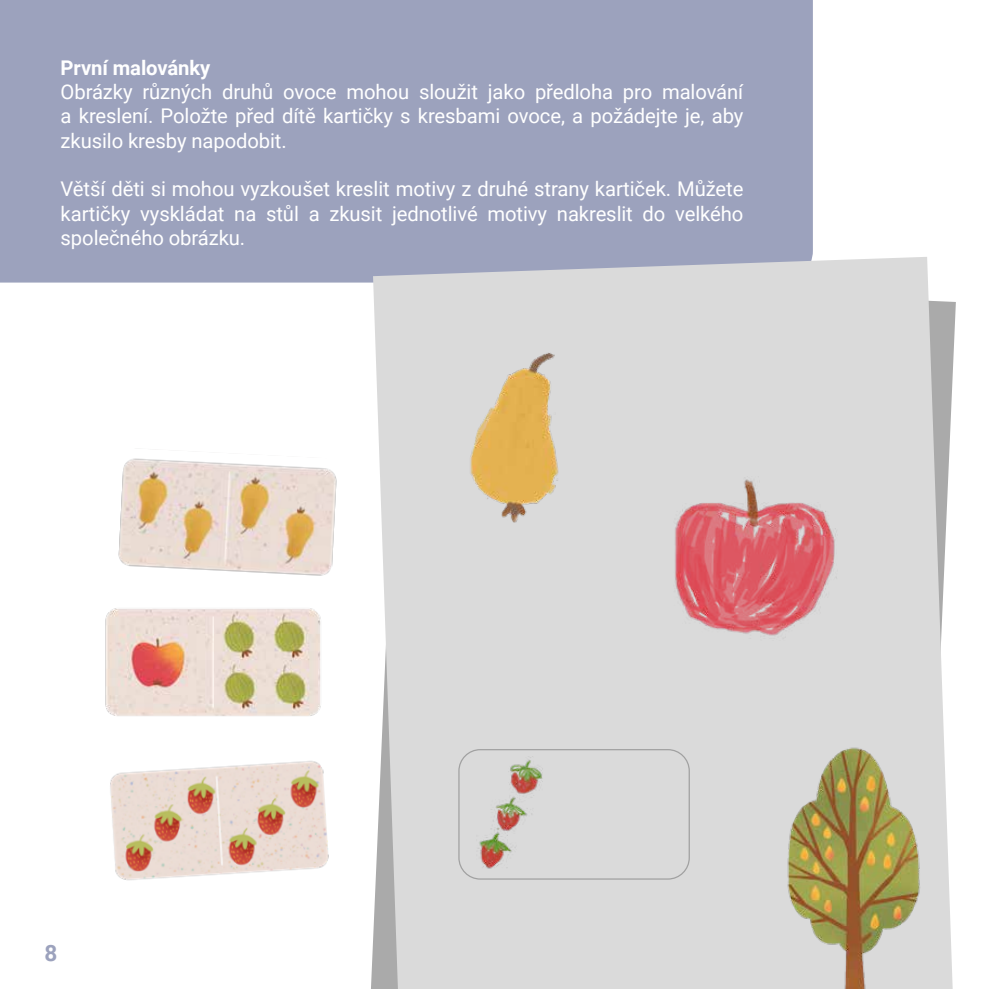
<style>
.page{position:relative;width:989px;height:989px;background:#fff}
.page>*{position:absolute;margin:0;border:0;box-sizing:border-box;transform-origin:0 0}
.t1{font:700 22.5px "Roboto";color:#9ca2bd}
.t2{font:20.25px/24.3px "Roboto";letter-spacing:-.005em;color:#fff;text-align:justify}
.t3{font:700 20.25px "Roboto";letter-spacing:-.005em;color:#fff}
</style>
<div class="page">
<div style="left:0;top:0;width:813px;height:282px;background:#9ca2bd"></div>
<img style="left:118px;top:458px;width:219px;height:118px">
<img style="left:105px;top:608px;width:216px;height:108px">
<img style="left:110px;top:761px;width:219px;height:120px">
<svg style="left:373px;top:257px;width:579px;height:732px;background:#d8d8d9"></svg>
<img style="left:782px;top:738px;width:142px;height:251px">
<img style="left:658px;top:453px;width:188px;height:196px">
<img style="left:476px;top:756px;width:75px;height:119px">
<img style="left:441px;top:330px;width:141px;height:204px">
<div style="left:458px;top:749px;width:232px;height:130px;border:1px solid #a1a1a1;border-radius:21px"></div>
<p class="t3" style="left:61px;top:53px;width:151px">První malovánky</p>
<p class="t2" style="left:61px;top:79px;width:684px">Obrázky různých druhů ovoce mohou sloužit jako předloha pro malování a kreslení. Položte před dítě kartičky s kresbami ovoce, a požádejte je, aby zkusilo kresby napodobit.</p>
<p class="t2" style="left:61px;top:176px;width:684px">Větší děti si mohou vyzkoušet kreslit motivy z druhé strany kartiček. Můžete kartičky vyskládat na stůl a zkusit jednotlivé motivy nakreslit do velkého společného obrázku.</p>
<p class="t1" style="left:45px;top:937px;width:14px">8</p>
</div>
